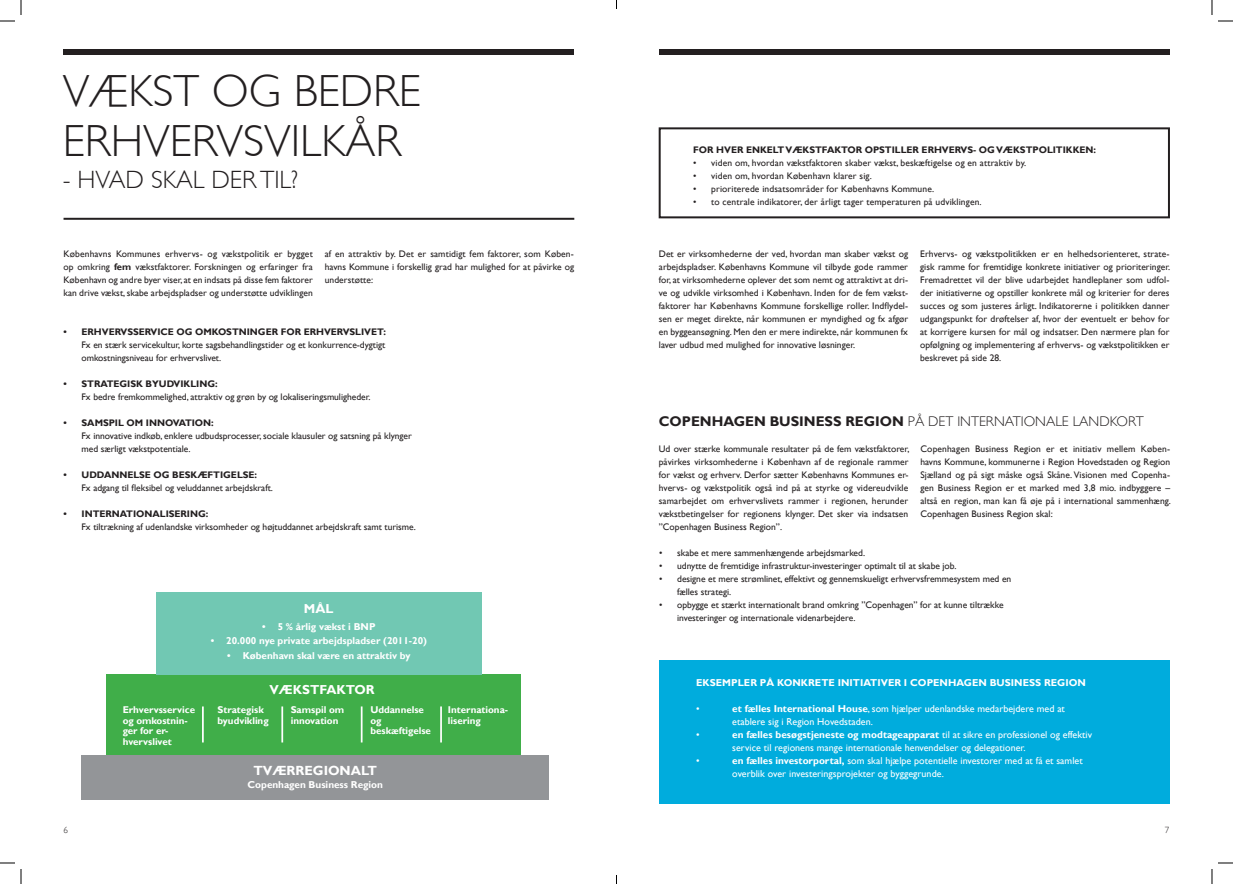
<style>
.page{position:relative;width:1233px;height:884px;background:#fff}
.page>*{position:absolute;margin:0;border:0;box-sizing:border-box;transform-origin:0 0}
.t1{font:300 45px/50px "Gill Sans";color:#231f20}
.t2{font:300 25px "Gill Sans";color:#231f20}
.t3{font:300 14px "Gill Sans";color:#231f20}
.t4{font:700 13.3px "Gill Sans";color:#fff}
.t5{font:700 13px "Gill Sans";color:#fff}
.t6{font:10px/13px "Gill Sans";letter-spacing:.005em;color:#fff}
.t7{font:700 10px "Gill Sans";color:#fff}
.t8{font:700 9.8px/10.4px "Gill Sans";color:#fff}
.t9{font:9.5px/13px "Gill Sans";color:#231f20;text-align:justify}
.t10{font:700 9.5px "Gill Sans";color:#231f20}
.t11{font:300 9px "Gill Sans";color:#231f20}
.s1{font-weight:700}
</style>
<div class="page">
<div style="left:63px;top:49px;width:510px;height:6px;background:#231f20"></div>
<div style="left:659px;top:49px;width:510px;height:6px;background:#231f20"></div>
<hr style="left:64px;top:218px;width:510px;height:2px;background:#231f20">
<div style="left:658px;top:660px;width:511px;height:143px;background:#00acdd"></div>
<div style="left:658px;top:127px;width:512px;height:91px;border:2px solid #231f20"></div>
<div style="left:106px;top:675px;width:414px;height:81px;background:#40ae49"></div>
<hr style="left:281px;top:706px;width:2px;height:36px;background:#fff">
<hr style="left:361px;top:706px;width:1px;height:36px;background:#fff">
<hr style="left:440px;top:706px;width:2px;height:36px;background:#fff">
<hr style="left:202px;top:706px;width:2px;height:36px;background:#fff">
<div style="left:82px;top:756px;width:467px;height:44px;background:#939598"></div>
<div style="left:156px;top:592px;width:325px;height:83px;background:#71c8b3"></div>
<svg style="left:1218px;top:20px;width:15px;height:2px"></svg>
<svg style="left:1218px;top:862px;width:15px;height:2px"></svg>
<svg style="left:0;top:0;width:22px;height:22px"></svg>
<svg style="left:0;top:862px;width:22px;height:22px"></svg>
<svg style="left:1211px;top:0;width:1px;height:15px"></svg>
<svg style="left:1211px;top:869px;width:1px;height:15px"></svg>
<h1 class="t1" style="left:63px;top:69px;width:359px">VÆKST OG BEDRE<br>ERHVERVSVILKÅR</h1>
<h2 class="t2" style="left:63px;top:169px;width:237px">- HVAD SKAL DER TIL?</h2>
<p class="t10" style="left:693px;top:145px;width:404px">FOR HVER ENKELT VÆKSTFAKTOR OPSTILLER ERHVERVS- OG VÆKSTPOLITIKKEN:</p>
<p class="t9" style="left:693px;top:157px;width:335px">• viden om, hvordan vækstfaktoren skaber vækst, beskæftigelse og en attraktiv by.</p>
<p class="t9" style="left:693px;top:170px;width:180px">• viden om, hvordan København klarer sig.</p>
<p class="t9" style="left:693px;top:183px;width:242px">• prioriterede indsatsområder for Københavns Kommune.</p>
<p class="t9" style="left:693px;top:196px;width:290px">• to centrale indikatorer, der årligt tager temperaturen på udviklingen.</p>
<p class="t9" style="left:325px;top:248px;width:251px">af en attraktiv by. Det er samtidigt fem faktorer, som Køben&shy;havns Kommune i forskellig grad har mulighed for at påvirke og understøtte:</p>
<p class="t9" style="left:659px;top:248px;width:251px">Det er virksomhederne der ved, hvordan man skaber vækst og arbejdspladser. Københavns Kommune vil tilbyde gode rammer for, at virksomhederne oplever det som nemt og attraktivt at dri&shy;ve og udvikle virksomhed i København. Inden for de fem vækst&shy;faktorer har Københavns Kommune forskellige roller. Indflydel&shy;sen er meget direkte, når kommunen er myndighed og fx afgør en byggeansøgning. Men den er mere indirekte, når kommunen fx laver udbud med mulighed for innovative løsninger.</p>
<p class="t9" style="left:920px;top:248px;width:252px">Erhvervs- og vækstpolitikken er en helhedsorienteret, strate&shy;gisk ramme for fremtidige konkrete initiativer og prioriteringer.<br>Fremadrettet vil der blive udarbejdet handleplaner som udfol&shy;der initiativerne og opstiller konkrete mål og kriterier for deres succes og som justeres årligt. Indikatorerne i politikken danner udgangspunkt for drøftelser af, hvor der eventuelt er behov for at korrigere kursen for mål og indsatser. Den nærmere plan for opfølgning og implementering af erhvervs- og vækstpolitikken er beskrevet på side 28.</p>
<p class="t9" style="left:63px;top:248px;width:251px">Københavns Kommunes erhvervs- og vækstpolitik er bygget op omkring <span class="s1">fem</span> vækstfaktorer. Forskningen og erfaringer fra København og andre byer viser, at en indsats på disse fem faktorer kan drive vækst, skabe arbejdspladser og understøtte udviklingen</p>
<p class="t10" style="left:64px;top:327px;width:324px">• ERHVERVSSERVICE OG OMKOSTNINGER FOR ERHVERVSLIVET:</p>
<p class="t9" style="left:82px;top:339px;width:305px">Fx en stærk servicekultur, korte sagsbehandlingstider og et konkurrence-dygtigt omkostningsniveau for erhvervslivet.</p>
<p class="t10" style="left:64px;top:379px;width:156px">• STRATEGISK BYUDVIKLING:</p>
<p class="t9" style="left:82px;top:391px;width:290px">Fx bedre fremkommelighed, attraktiv og grøn by og lokaliseringsmuligheder.</p>
<p class="t10" style="left:64px;top:418px;width:152px">• SAMSPIL OM INNOVATION:</p>
<p class="t9" style="left:82px;top:430px;width:332px">Fx innovative indkøb, enklere udbudsprocesser, sociale klausuler og satsning på klynger med særligt vækstpotentiale.</p>
<p class="t10" style="left:64px;top:470px;width:195px">• UDDANNELSE OG BESKÆFTIGELSE:</p>
<p class="t9" style="left:82px;top:482px;width:193px">Fx adgang til fleksibel og veluddannet arbejdskraft.</p>
<p class="t10" style="left:64px;top:509px;width:146px">• INTERNATIONALISERING:</p>
<p class="t9" style="left:82px;top:521px;width:336px">Fx tiltrækning af udenlandske virksomheder og højtuddannet arbejdskraft samt turisme.</p>
<h3 class="t3" style="left:659px;top:416px;width:486px"><span class="s1">COPENHAGEN BUSINESS REGION</span> PÅ DET INTERNATIONALE LANDKORT</h3>
<p class="t9" style="left:659px;top:443px;width:252px">Ud over stærke kommunale resultater på de fem vækstfaktorer, påvirkes virksomhederne i København af de regionale rammer for vækst og erhverv. Derfor sætter Københavns Kommunes er&shy;hvervs- og vækstpolitik også ind på at styrke og videreudvikle samarbejdet om erhvervslivets rammer i regionen, herunder vækstbetingelser for regionens klynger. Det sker via indsatsen ”Copenhagen Business Region”.</p>
<p class="t9" style="left:920px;top:443px;width:252px">Copenhagen Business Region er et initiativ mellem Køben&shy;havns Kommune, kommunerne i Region Hovedstaden og Region Sjælland og på sigt måske også Skåne. Visionen med Copenha&shy;gen Business Region er et marked med 3,8 mio. indbyggere – altså en region, man kan få øje på i international sammenhæng.<br>Copenhagen Business Region skal:</p>
<p class="t9" style="left:659px;top:547px;width:207px">• skabe et mere sammenhængende arbejdsmarked.</p>
<p class="t9" style="left:659px;top:560px;width:299px">• udnytte de fremtidige infrastruktur-investeringer optimalt til at skabe job.</p>
<p class="t9" style="left:677px;top:573px;width:335px;text-indent:-18px">• designe et mere strømlinet, effektivt og gennemskueligt erhvervsfremmesystem med en fælles strategi.</p>
<p class="t9" style="left:677px;top:599px;width:328px;text-indent:-18px">• opbygge et stærkt internationalt brand omkring ”Copenhagen” for at kunne tiltrække investeringer og internationale videnarbejdere.</p>
<h3 class="t5" style="left:304px;top:602px;width:31px">MÅL</h3>
<p class="t7" style="left:262px;top:621px;width:115px">• 5 % årlig vækst i BNP</p>
<p class="t7" style="left:211px;top:635px;width:218px">• 20.000 nye private arbejdspladser (2011-20)</p>
<p class="t7" style="left:227px;top:650px;width:185px">• København skal være en attraktiv by</p>
<h3 class="t5" style="left:270px;top:683px;width:106px">VÆKSTFAKTOR</h3>
<p class="t8" style="left:123px;top:705px;width:74px">Erhvervsservice og omkostnin&shy;ger for er&shy;hvervslivet</p>
<p class="t8" style="left:217px;top:705px;width:53px">Strategisk byudvikling</p>
<p class="t8" style="left:291px;top:705px;width:55px">Samspil om innovation</p>
<p class="t8" style="left:370px;top:705px;width:62px">Uddannelse og beskæftigelse</p>
<p class="t8" style="left:448px;top:705px;width:62px">Internationa&shy;lisering</p>
<h3 class="t4" style="left:253px;top:764px;width:125px">TVÆRREGIONALT</h3>
<p class="t7" style="left:247px;top:780px;width:137px">Copenhagen Business Region</p>
<p class="t7" style="left:696px;top:678px;width:391px">EKSEMPLER PÅ KONKRETE INITIATIVER I COPENHAGEN BUSINESS REGION</p>
<p class="t6" style="left:696px;top:702px;width:5px">•</p>
<p class="t6" style="left:732px;top:703px;width:334px"><span class="s1">et fælles International House</span>, som hjælper udenlandske medarbejdere med at etablere sig i Region Hovedstaden.</p>
<p class="t6" style="left:696px;top:728px;width:5px">•</p>
<p class="t6" style="left:732px;top:729px;width:361px"><span class="s1">en fælles besøgstjeneste og modtageapparat</span> til at sikre en professionel og effektiv service til regionens mange internationale henvendelser og delegationer.</p>
<p class="t6" style="left:696px;top:754px;width:5px">•</p>
<p class="t6" style="left:732px;top:755px;width:352px"><span class="s1">en fælles investorportal,</span> som skal hjælpe potentielle investorer med at få et samlet overblik over investeringsprojekter og byggegrunde.</p>
<p class="t11" style="left:64px;top:826px;width:6px">6</p>
<p class="t11" style="left:1165px;top:826px;width:6px">7</p>
</div>
